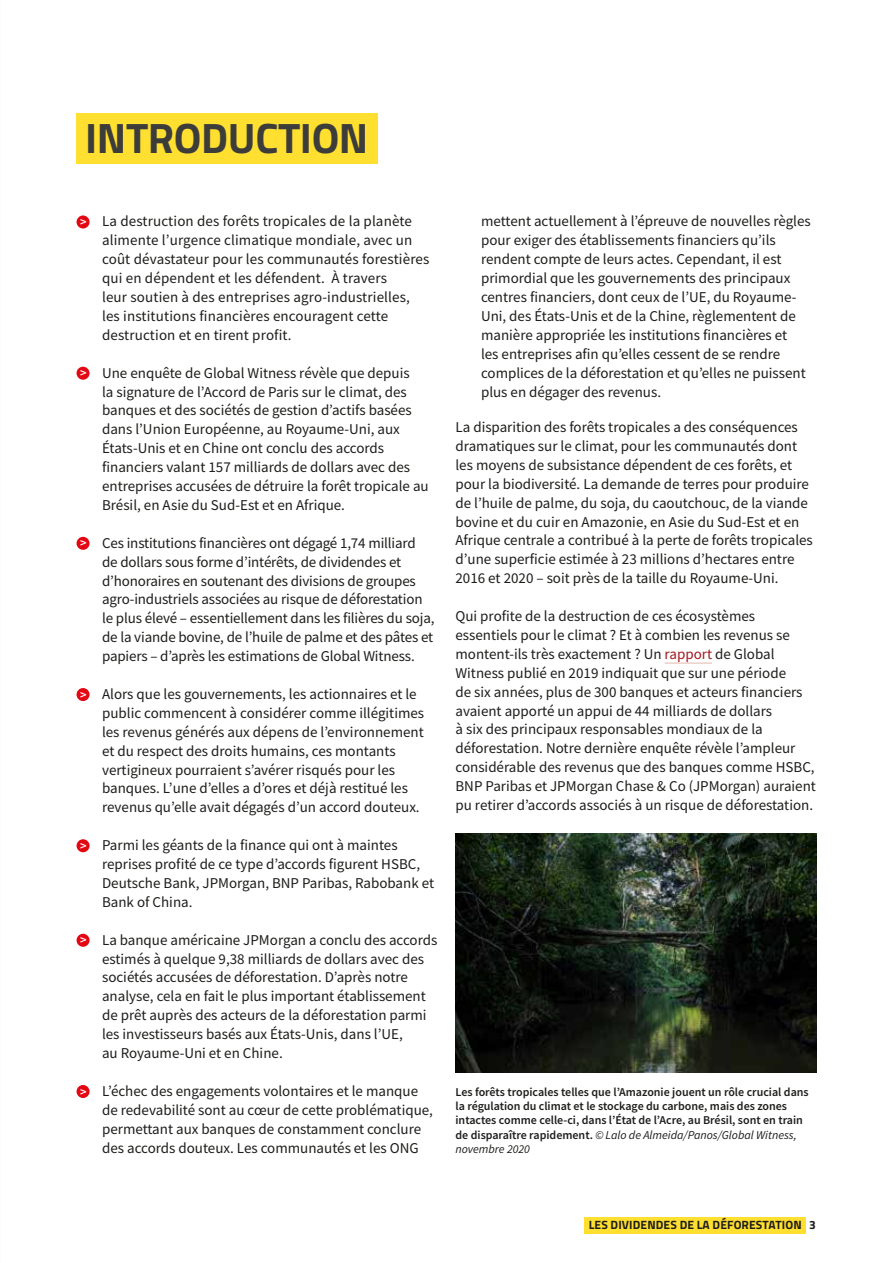
<style>
.page{position:relative;width:893px;height:1263px;background:#fff}
.page>*{position:absolute;margin:0;border:0;box-sizing:border-box;transform-origin:0 0}
.t1{font:700 42.6px "Titillium";letter-spacing:-.01em;color:#3c3c3b}
.t2{font:15px/18.9px "Source Sans Pro";color:#1d1d1b}
.t3{font:600 12px/14.4px "Source Sans Pro";color:#1d1d1b}
.t4{font:700 12px "Titillium";letter-spacing:.01em;color:#1d1d1b}
.s1{font-weight:600;font-size:12.75px;color:#fff}
.s2{color:#a2181e}
.s3{font-weight:400;font-style:italic}
</style>
<div class="page">
<div style="left:584px;top:1217px;width:222px;height:16px;background:#ffdf30"></div>
<div style="left:77px;top:215px;width:13px;height:13px;background:#e30613;border-radius:50%"></div>
<div style="left:77px;top:367px;width:13px;height:13px;background:#e30613;border-radius:50%"></div>
<div style="left:77px;top:537px;width:13px;height:13px;background:#e30613;border-radius:50%"></div>
<div style="left:77px;top:688px;width:13px;height:13px;background:#e30613;border-radius:50%"></div>
<div style="left:77px;top:839px;width:13px;height:13px;background:#e30613;border-radius:50%"></div>
<div style="left:77px;top:934px;width:13px;height:13px;background:#e30613;border-radius:50%"></div>
<div style="left:77px;top:1085px;width:13px;height:13px;background:#e30613;border-radius:50%"></div>
<div style="left:77px;top:113px;width:301px;height:51px;background:#ffdf30"></div>
<hr style="left:665px;top:663px;width:47px;height:1px;background:#e1b8ac">
<img style="left:455px;top:833px;width:361px;height:239px">
<h1 class="t1" style="left:85px;top:106px;width:285px">INTRODUCTION</h1>
<p class="t2" style="left:102px;top:212px;width:329px;text-indent:-22px"><span class="s1">&gt;</span> La destruction des forêts tropicales de la planète alimente l’urgence climatique mondiale, avec un coût dévastateur pour les communautés forestières qui en dépendent et les défendent. À travers<br>leur soutien à des entreprises agro-industrielles, les institutions financières encouragent cette destruction et en tirent profit.</p>
<p class="t2" style="left:102px;top:363px;width:328px;text-indent:-22px"><span class="s1">&gt;</span> Une enquête de Global Witness révèle que depuis<br>la signature de l’Accord de Paris sur le climat, des banques et des sociétés de gestion d’actifs basées dans l’Union Européenne, au Royaume-Uni, aux États-Unis et en Chine ont conclu des accords financiers valant 157 milliards de dollars avec des entreprises accusées de détruire la forêt tropicale au Brésil, en Asie du Sud-Est et en Afrique.</p>
<p class="t2" style="left:102px;top:533px;width:334px;text-indent:-22px"><span class="s1">&gt;</span> Ces institutions financières ont dégagé 1,74 milliard de dollars sous forme d’intérêts, de dividendes et d’honoraires en soutenant des divisions de groupes agro-industriels associées au risque de déforestation le plus élevé – essentiellement dans les filières du soja, de la viande bovine, de l’huile de palme et des pâtes et papiers – d’après les estimations de Global Witness.</p>
<p class="t2" style="left:102px;top:684px;width:324px;text-indent:-22px"><span class="s1">&gt;</span> Alors que les gouvernements, les actionnaires et le public commencent à considérer comme illégitimes les revenus générés aux dépens de l’environnement et du respect des droits humains, ces montants vertigineux pourraient s’avérer risqués pour les banques. L’une d’elles a d’ores et déjà restitué les revenus qu’elle avait dégagés d’un accord douteux.</p>
<p class="t2" style="left:102px;top:836px;width:334px;text-indent:-22px"><span class="s1">&gt;</span> Parmi les géants de la finance qui ont à maintes reprises profité de ce type d’accords figurent HSBC, Deutsche Bank, JPMorgan, BNP Paribas, Rabobank et Bank of China.</p>
<p class="t2" style="left:102px;top:930px;width:337px;text-indent:-22px"><span class="s1">&gt;</span> La banque américaine JPMorgan a conclu des accords estimés à quelque 9,38 milliards de dollars avec des sociétés accusées de déforestation. D’après notre analyse, cela en fait le plus important établissement de prêt auprès des acteurs de la déforestation parmi les investisseurs basés aux États-Unis, dans l’UE,<br>au Royaume-Uni et en Chine.</p>
<p class="t2" style="left:102px;top:1081px;width:332px;text-indent:-22px"><span class="s1">&gt;</span> L’échec des engagements volontaires et le manque de redevabilité sont au cœur de cette problématique, permettant aux banques de constamment conclure des accords douteux. Les communautés et les ONG</p>
<p class="t2" style="left:481px;top:212px;width:331px">mettent actuellement à l’épreuve de nouvelles règles pour exiger des établissements financiers qu’ils rendent compte de leurs actes. Cependant, il est primordial que les gouvernements des principaux centres financiers, dont ceux de l’UE, du Royaume-Uni, des États-Unis et de la Chine, règlementent de manière appropriée les institutions financières et<br>les entreprises afin qu’elles cessent de se rendre complices de la déforestation et qu’elles ne puissent plus en dégager des revenus.</p>
<p class="t2" style="left:455px;top:417px;width:359px">La disparition des forêts tropicales a des conséquences dramatiques sur le climat, pour les communautés dont les moyens de subsistance dépendent de ces forêts, et pour la biodiversité. La demande de terres pour produire de l’huile de palme, du soja, du caoutchouc, de la viande bovine et du cuir en Amazonie, en Asie du Sud-Est et en Afrique centrale a contribué à la perte de forêts tropicales d’une superficie estimée à 23 millions d’hectares entre 2016 et 2020 – soit près de la taille du Royaume-Uni.</p>
<p class="t2" style="left:455px;top:606px;width:362px">Qui profite de la destruction de ces écosystèmes essentiels pour le climat ? Et à combien les revenus se montent-ils très exactement ? Un <span class="s2">rapport</span> de Global Witness publié en 2019 indiquait que sur une période<br>de six années, plus de 300 banques et acteurs financiers avaient apporté un appui de 44 milliards de dollars<br>à six des principaux responsables mondiaux de la déforestation. Notre dernière enquête révèle l’ampleur considérable des revenus que des banques comme HSBC, BNP Paribas et JPMorgan Chase &amp; Co (JPMorgan) auraient pu retirer d’accords associés à un risque de déforestation.</p>
<p class="t3" style="left:455px;top:1084px;width:355px">Les forêts tropicales telles que l’Amazonie jouent un rôle crucial dans la régulation du climat et le stockage du carbone, mais des zones intactes comme celle-ci, dans l’État de l’Acre, au Brésil, sont en train de disparaître rapidement. <span class="s3">© Lalo de Almeida/Panos/Global Witness, novembre 2020</span></p>
<p class="t4" style="left:589px;top:1216px;width:229px">LES DIVIDENDES DE LA DÉFORESTATION 3</p>
</div>
